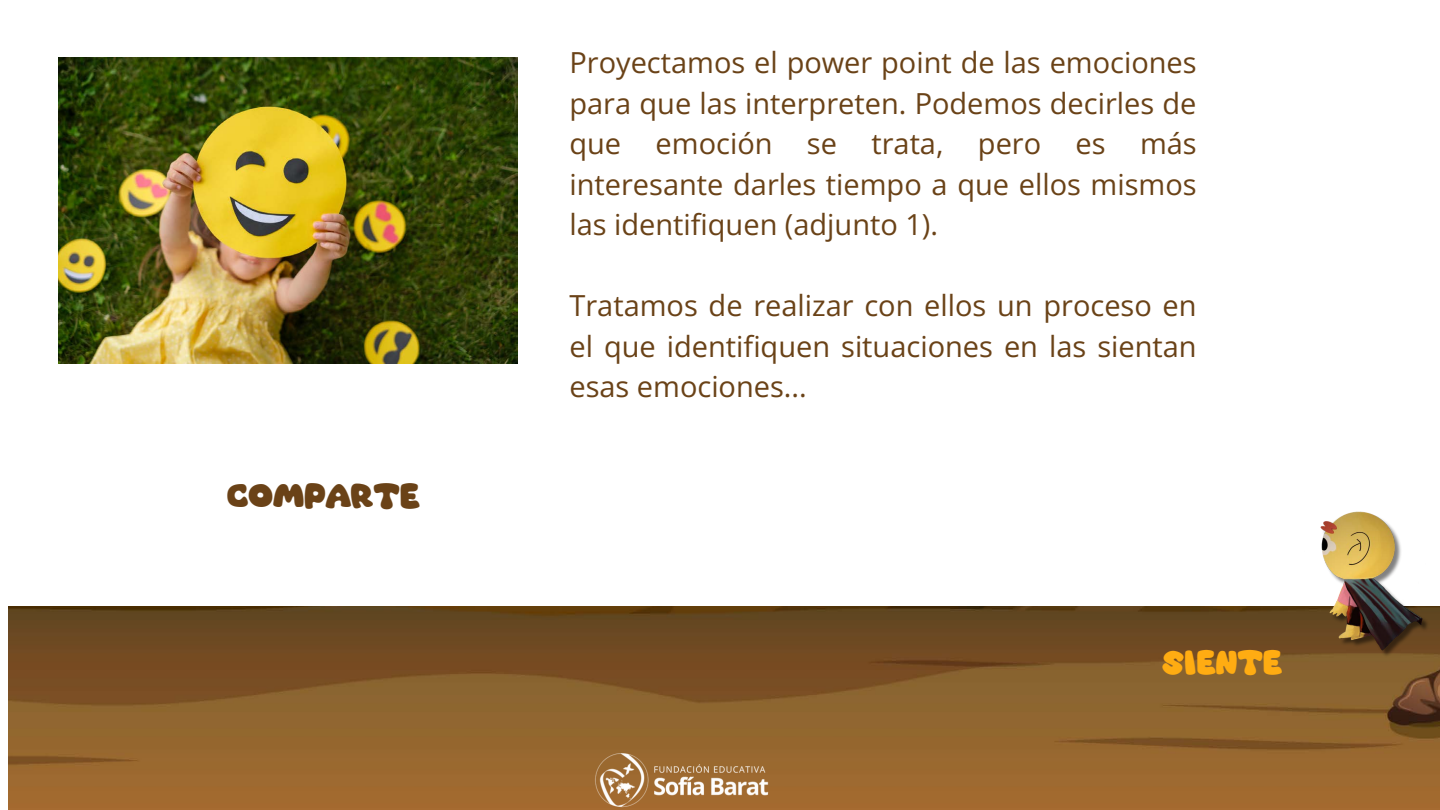
<style>
.page{position:relative;width:1440px;height:810px;background:#fff}
.page>*{position:absolute;margin:0;border:0;box-sizing:border-box;transform-origin:0 0}
.t1{font:30px "Super Bubble";color:#6a4217}
.t2{font:29px/40.5px "Open Sans";color:#6a4217;text-align:justify}
.t3{font:29px "Super Bubble";color:#ffac12}
</style>
<div class="page">
<img style="left:9px;top:607px;width:1431px;height:203px">
<img style="left:555px;top:733px;width:255px;height:77px">
<img style="left:1277px;top:511px;width:163px;height:190px">
<img style="left:59px;top:57px;width:459px;height:306px">
<p class="t1" style="left:227px;top:479px;width:194px">COMPARTE</p>
<p class="t2" style="left:570px;top:42px;width:629px">Proyectamos el power point de las emociones para que las interpreten. Podemos decirles de que emoción se trata, pero es más interesante darles tiempo a que ellos mismos las identifiquen (adjunto 1).</p>
<p class="t2" style="left:570px;top:285px;width:629px">Tratamos de realizar con ellos un proceso en el que identifiquen situaciones en las sientan esas emociones...</p>
<p class="t3" style="left:1162px;top:646px;width:121px">SIENTE</p>
</div>
